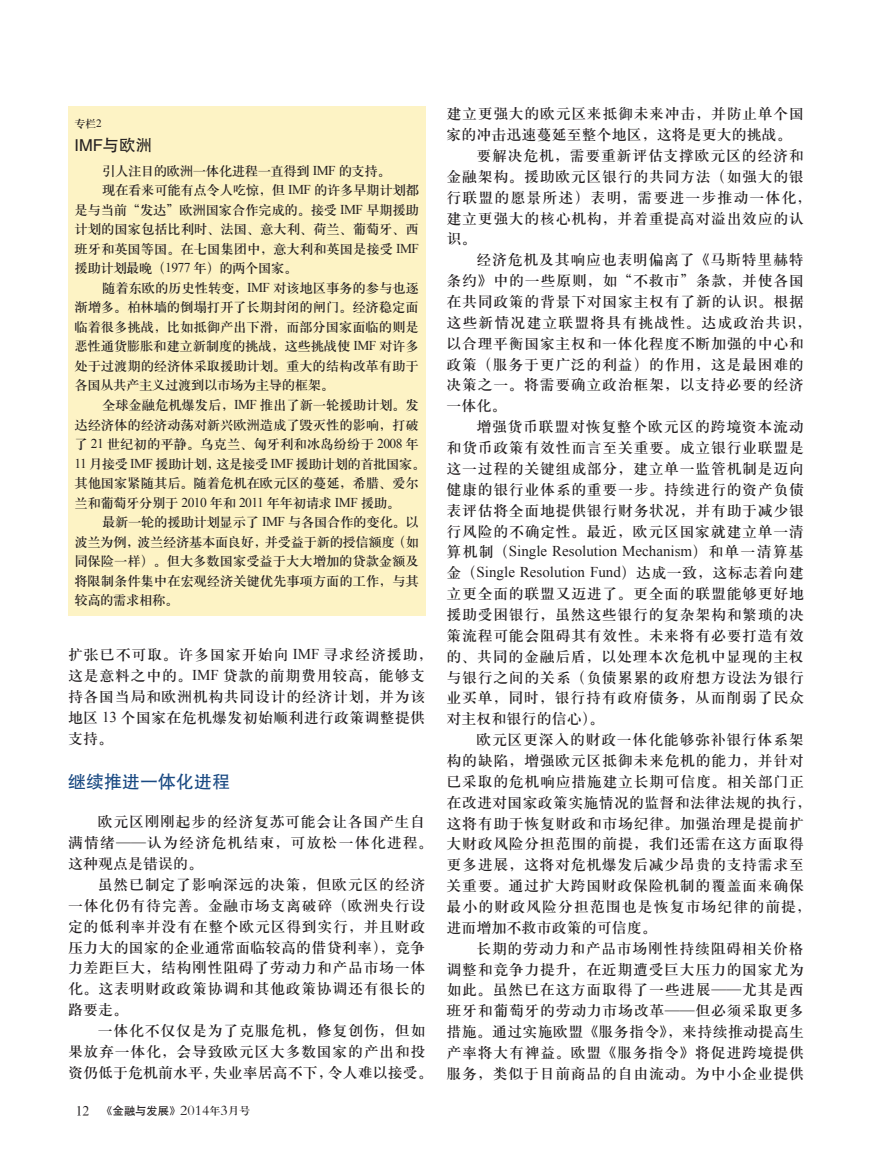
<style>
.page{position:relative;width:872px;height:1170px;background:#fff}
.page>*{position:absolute;margin:0;border:0;box-sizing:border-box;transform-origin:0 0}
.t1{font:18px "FZHTK GBK1 0";color:#194982}
.t2{font:16.5px "FZHTK GBK1 0";color:#231f20}
.t3{font:15px/20.9px "H Ya 3 gj";letter-spacing:.04em;color:#231f20}
.t4{font:15px/20.9px "Times New Roman";color:#231f20}
.t5{font:15px "H Ya 3 gj";letter-spacing:.065em;color:#231f20}
.t6{font:15px "H Ya 3 gj";color:#231f20}
.t7{font:13.5px "H Ya 3 gj";letter-spacing:-.02em;color:#231f20}
.t8{font:13.5px "H Ya 3 gj";letter-spacing:-.04em;color:#231f20}
.t9{font:11.25px "H Ya 3 gj";color:#231f20}
.t10{font:10.95px "H Yb 1 gj";color:#231f20}
.s1{font-family:"Times New Roman"}
.s2{font-family:"FZKTJW GB1 0"}
.s3{font-family:"H Ya 3 gj";font-size:13.5px}
.s4{font-family:"FZSYJW GB1 0";font-size:14.7px}
.s5{font-family:"H Ya 3 gj"}
</style>
<div class="page">
<div style="left:68px;top:106px;width:357px;height:509px;background:#fdf3c5"></div>
<p class="t9" style="left:74px;top:118px;width:29px">专栏<span class="s1">2</span></p>
<p class="t2" style="left:74px;top:137px;width:79px">IMF与欧洲</p>
<p class="t8" style="left:102px;top:164px;width:290px">引人注目的欧洲一体化进程一直得到 <span class="s1">IMF</span> 的支持。</p>
<p class="t7" style="left:102px;top:184px;width:318px">现在看来可能有点令人吃惊，但 <span class="s1">IMF</span> 的许多早期计划都</p>
<p class="t7" style="left:74px;top:203px;width:346px">是与当前“发达”欧洲国家合作完成的。接受 <span class="s1">IMF</span> 早期援助</p>
<p class="t7" style="left:74px;top:223px;width:346px">计划的国家包括比利时、法国、意大利、荷兰、葡萄牙、西</p>
<p class="t7" style="left:74px;top:242px;width:346px">班牙和英国等国。在七国集团中，意大利和英国是接受 <span class="s1">IMF</span></p>
<p class="t8" style="left:74px;top:261px;width:225px">援助计划最晚（<span class="s1">1977</span> 年）的两个国家。</p>
<p class="t7" style="left:102px;top:281px;width:318px">随着东欧的历史性转变，<span class="s1">IMF</span> 对该地区事务的参与也逐</p>
<p class="t7" style="left:74px;top:300px;width:346px">渐增多。柏林墙的倒塌打开了长期封闭的闸门。经济稳定面</p>
<p class="t7" style="left:74px;top:320px;width:346px">临着很多挑战，比如抵御产出下滑，而部分国家面临的则是</p>
<p class="t7" style="left:74px;top:339px;width:346px">恶性通货膨胀和建立新制度的挑战，这些挑战使 <span class="s1">IMF</span> 对许多</p>
<p class="t7" style="left:74px;top:359px;width:346px">处于过渡期的经济体采取援助计划。重大的结构改革有助于</p>
<p class="t8" style="left:74px;top:378px;width:261px">各国从共产主义过渡到以市场为主导的框架。</p>
<p class="t7" style="left:102px;top:398px;width:318px">全球金融危机爆发后，<span class="s1">IMF</span> 推出了新一轮援助计划。发</p>
<p class="t7" style="left:74px;top:417px;width:346px">达经济体的经济动荡对新兴欧洲造成了毁灭性的影响，打破</p>
<p class="t7" style="left:74px;top:437px;width:346px">了 <span class="s1">21</span> 世纪初的平静。乌克兰、匈牙利和冰岛纷纷于 <span class="s1">2008</span> 年</p>
<p class="t8" style="left:74px;top:456px;width:353px"><span class="s1">11</span> 月接受 <span class="s1">IMF</span> 援助计划，这是接受 <span class="s1">IMF</span> 援助计划的首批国家。</p>
<p class="t7" style="left:74px;top:476px;width:346px">其他国家紧随其后。随着危机在欧元区的蔓延，希腊、爱尔</p>
<p class="t8" style="left:74px;top:495px;width:327px">兰和葡萄牙分别于 <span class="s1">2010</span> 年和 <span class="s1">2011</span> 年年初请求 <span class="s1">IMF</span> 援助。</p>
<p class="t7" style="left:102px;top:515px;width:318px">最新一轮的援助计划显示了 <span class="s1">IMF</span> 与各国合作的变化。以</p>
<p class="t8" style="left:74px;top:534px;width:346px">波兰为例，波兰经济基本面良好，并受益于新的授信额度（如</p>
<p class="t7" style="left:74px;top:554px;width:346px">同保险一样）。但大多数国家受益于大大增加的贷款金额及</p>
<p class="t7" style="left:74px;top:573px;width:346px">将限制条件集中在宏观经济关键优先事项方面的工作，与其</p>
<p class="t8" style="left:74px;top:593px;width:106px">较高的需求相称。</p>
<p class="t3" style="left:68px;top:644px;width:366px">扩张已不可取。许多国家开始向 <span class="s1">IMF</span> 寻求经济援助，这是意料之中的。<span class="s1">IMF</span> 贷款的前期费用较高，能够支持各国当局和欧洲机构共同设计的经济计划，并为该地区 <span class="s1">13</span> 个国家在危机爆发初始顺利进行政策调整提供支持。</p>
<p class="t1" style="left:68px;top:772px;width:164px">继续推进一体化进程</p>
<p class="t3" style="left:68px;top:811px;width:366px;text-indent:30px">欧元区刚刚起步的经济复苏可能会让各国产生自满情绪<span class="s2">——</span>认为经济危机结束，可放松一体化进程。这种观点是错误的。</p>
<p class="t3" style="left:68px;top:873px;width:359px;text-align:justify;text-indent:30px">虽然已制定了影响深远的决策，但欧元区的经济一体化仍有待完善。金融市场支离破碎（欧洲央行设定的低利率并没有在整个欧元区得到实行，并且财政压力大的国家的企业通常面临较高的借贷利率），竞争力差距巨大，结构刚性阻碍了劳动力和产品市场一体化。这表明财政政策协调和其他政策协调还有很长的路要走。</p>
<p class="t3" style="left:68px;top:1019px;width:366px;text-indent:30px">一体化不仅仅是为了克服危机，修复创伤，但如果放弃一体化，会导致欧元区大多数国家的产出和投资仍低于危机前水平，失业率居高不下，令人难以接受。</p>
<p class="t10" style="left:76px;top:1105px;width:176px"><span class="s3">12</span> 《金融与发展》<span class="s4">2014</span><span class="s5">年</span><span class="s4">3</span><span class="s5">月号</span></p>
<p class="t3" style="left:446px;top:103px;width:359px">建立更强大的欧元区来抵御未来冲击，并防止单个国</p>
<p class="t6" style="left:446px;top:127px;width:346px">家的冲击迅速蔓延至整个地区，这将是更大的挑战。</p>
<p class="t3" style="left:476px;top:145px;width:329px">要解决危机，需要重新评估支撑欧元区的经济和</p>
<p class="t3" style="left:446px;top:166px;width:359px">金融架构。援助欧元区银行的共同方法（如强大的银</p>
<p class="t5" style="left:446px;top:190px;width:366px">行联盟的愿景所述）表明，需要进一步推动一体化，</p>
<p class="t3" style="left:446px;top:208px;width:359px">建立更强大的核心机构，并着重提高对溢出效应的认</p>
<p class="t3" style="left:446px;top:228px;width:31px">识。</p>
<p class="t3" style="left:476px;top:249px;width:329px">经济危机及其响应也表明偏离了《马斯特里赫特</p>
<p class="t3" style="left:446px;top:270px;width:359px">条约》中的一些原则，如“不救市”条款，并使各国</p>
<p class="t3" style="left:446px;top:291px;width:359px">在共同政策的背景下对国家主权有了新的认识。根据</p>
<p class="t5" style="left:446px;top:315px;width:366px">这些新情况建立联盟将具有挑战性。达成政治共识，</p>
<p class="t3" style="left:446px;top:333px;width:359px">以合理平衡国家主权和一体化程度不断加强的中心和</p>
<p class="t3" style="left:446px;top:353px;width:359px">政策（服务于更广泛的利益）的作用，这是最困难的</p>
<p class="t3" style="left:446px;top:374px;width:359px">决策之一。将需要确立政治框架，以支持必要的经济</p>
<p class="t3" style="left:446px;top:395px;width:61px">一体化。</p>
<p class="t3" style="left:476px;top:416px;width:329px">增强货币联盟对恢复整个欧元区的跨境资本流动</p>
<p class="t3" style="left:446px;top:437px;width:359px">和货币政策有效性而言至关重要。成立银行业联盟是</p>
<p class="t3" style="left:446px;top:458px;width:359px">这一过程的关键组成部分，建立单一监管机制是迈向</p>
<p class="t3" style="left:446px;top:479px;width:359px">健康的银行业体系的重要一步。持续进行的资产负债</p>
<p class="t3" style="left:446px;top:499px;width:359px">表评估将全面地提供银行财务状况，并有助于减少银</p>
<p class="t3" style="left:446px;top:520px;width:359px">行风险的不确定性。最近，欧元区国家就建立单一清</p>
<p class="t4" style="left:446px;top:540px;width:359px"><span class="s5">算机制（</span>Single Resolution Mechanism<span class="s5">）和单一清算基金（</span>Single Resolution Fund<span class="s5">）达成一致，这标志着向建</span></p>
<p class="t3" style="left:446px;top:583px;width:359px;text-align:justify">立更全面的联盟又迈进了。更全面的联盟能够更好地援助受困银行，虽然这些银行的复杂架构和繁琐的决策流程可能会阻碍其有效性。未来将有必要打造有效的、共同的金融后盾，以处理本次危机中显现的主权与银行之间的关系（负债累累的政府想方设法为银行业买单，同时，银行持有政府债务，从而削弱了民众对主权和银行的信心）。</p>
<p class="t3" style="left:446px;top:729px;width:366px;text-indent:30px">欧元区更深入的财政一体化能够弥补银行体系架构的缺陷，增强欧元区抵御未来危机的能力，并针对已采取的危机响应措施建立长期可信度。相关部门正在改进对国家政策实施情况的监督和法律法规的执行，这将有助于恢复财政和市场纪律。加强治理是提前扩大财政风险分担范围的前提，我们还需在这方面取得更多进展，这将对危机爆发后减少昂贵的支持需求至关重要。通过扩大跨国财政保险机制的覆盖面来确保最小的财政风险分担范围也是恢复市场纪律的前提，进而增加不救市政策的可信度。</p>
<p class="t3" style="left:446px;top:937px;width:359px;text-align:justify;text-indent:30px">长期的劳动力和产品市场刚性持续阻碍相关价格调整和竞争力提升，在近期遭受巨大压力的国家尤为如此。虽然已在这方面取得了一些进展<span class="s2">——</span>尤其是西班牙和葡萄牙的劳动力市场改革<span class="s2">——</span>但必须采取更多措施。通过实施欧盟《服务指令》，来持续推动提高生产率将大有裨益。欧盟《服务指令》将促进跨境提供服务，类似于目前商品的自由流动。为中小企业提供</p>
</div>
